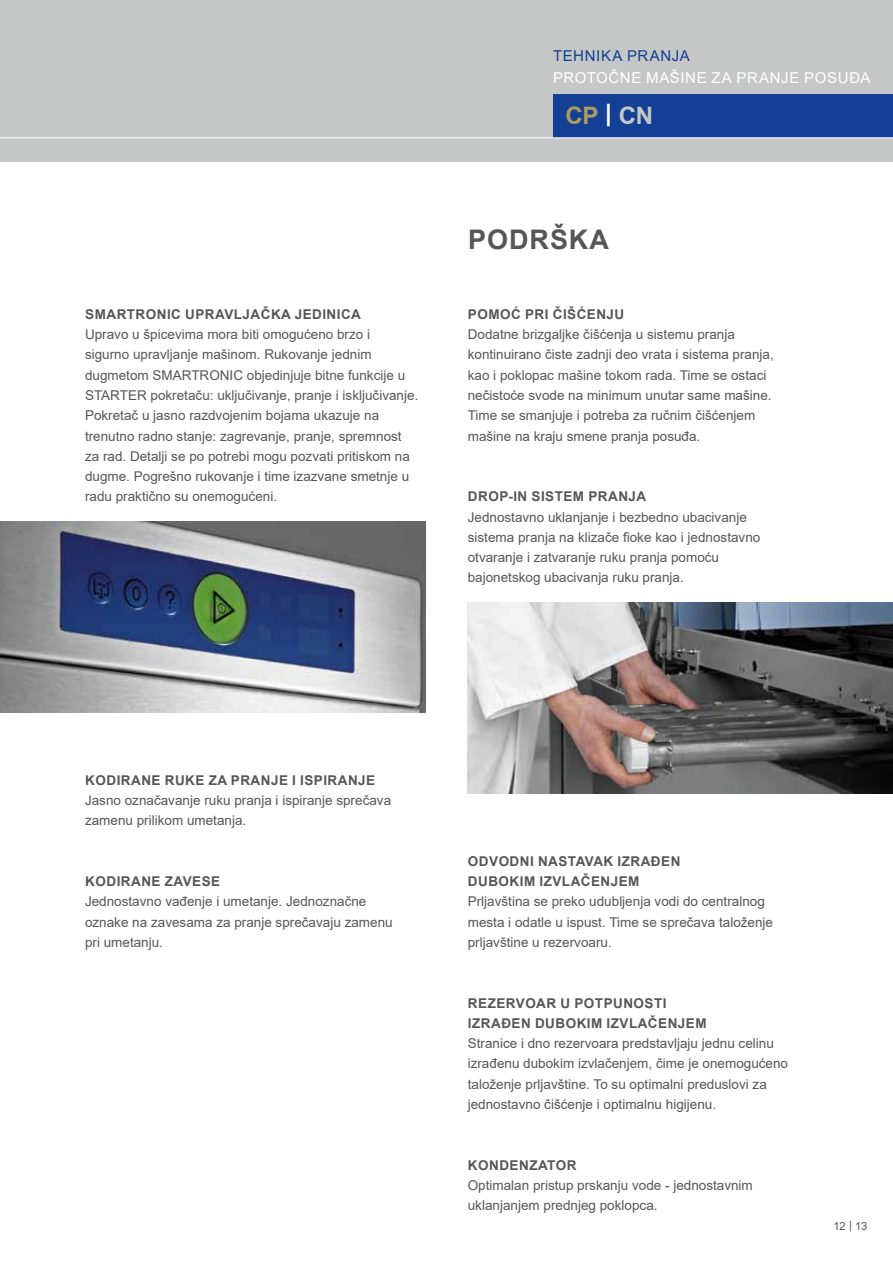
<style>
.page{position:relative;width:893px;height:1263px;background:#fff}
.page>*{position:absolute;margin:0;border:0;box-sizing:border-box;transform-origin:0 0}
.t1{font:700 27px "Arial";letter-spacing:.035em;color:#565656}
.t2{font:700 24px "Arial";color:#ae9a63}
.t3{font:15px "Arial";letter-spacing:.04em;color:#fff}
.t4{font:15px "Arial";letter-spacing:.04em;color:#134094}
.t5{font:13.5px/20.2px "Arial";color:#565656}
.t6{font:700 13.5px/20.2px "Arial";letter-spacing:.035em;color:#565656}
.t7{font:11.25px "Arial";color:#565656}
.s1{color:#fff}
.s2{color:#c5c6c6}
</style>
<div class="page">
<div style="left:0;top:0;width:893px;height:162px;background:#c5c6c6"></div>
<div style="left:553px;top:94px;width:340px;height:43px;background:#134094"></div>
<hr style="left:0;top:137px;width:893px;height:1px;background:#fff">
<img style="left:0;top:521px;width:425px;height:192px">
<img style="left:468px;top:602px;width:425px;height:192px">
<p class="t6" style="left:85px;top:304px;width:277px">SMARTRONIC UPRAVLJAČKA JEDINICA</p>
<p class="t5" style="left:85px;top:324px;width:335px">Upravo u špicevima mora biti omogućeno brzo i<br>sigurno upravljanje mašinom. Rukovanje jednim dugmetom SMARTRONIC objedinjuje bitne funkcije u STARTER pokretaču: uključivanje, pranje i isključivanje.<br>Pokretač u jasno razdvojenim bojama ukazuje na trenutno radno stanje: zagrevanje, pranje, spremnost za rad. Detalji se po potrebi mogu pozvati pritiskom na dugme. Pogrešno rukovanje i time izazvane smetnje u radu praktično su onemogućeni.</p>
<p class="t4" style="left:553px;top:45px;width:138px">TEHNIKA PRANJA</p>
<p class="t3" style="left:553px;top:67px;width:319px">PROTOČNE MAŠINE ZA PRANJE POSUĐA</p>
<h2 class="t2" style="left:566px;top:99px;width:89px">CP <span class="s1">|</span> <span class="s2">CN</span></h2>
<h1 class="t1" style="left:468px;top:221px;width:142px">PODRŠKA</h1>
<p class="t6" style="left:468px;top:304px;width:158px">POMOĆ PRI ČIŠĆENJU</p>
<p class="t5" style="left:468px;top:324px;width:308px">Dodatne brizgaljke čišćenja u sistemu pranja kontinuirano čiste zadnji deo vrata i sistema pranja, kao i poklopac mašine tokom rada. Time se ostaci nečistoće svode na minimum unutar same mašine.<br>Time se smanjuje i potreba za ručnim čišćenjem mašine na kraju smene pranja posuđa.</p>
<p class="t6" style="left:468px;top:486px;width:180px">DROP-IN SISTEM PRANJA</p>
<p class="t5" style="left:468px;top:506px;width:294px">Jednostavno uklanjanje i bezbedno ubacivanje sistema pranja na klizače fioke kao i jednostavno otvaranje i zatvaranje ruku pranja pomoću bajonetskog ubacivanja ruku pranja.</p>
<p class="t6" style="left:85px;top:770px;width:291px">KODIRANE RUKE ZA PRANJE I ISPIRANJE</p>
<p class="t5" style="left:85px;top:790px;width:308px">Jasno označavanje ruku pranja i ispiranje sprečava zamenu prilikom umetanja.</p>
<p class="t6" style="left:85px;top:871px;width:136px">KODIRANE ZAVESE</p>
<p class="t5" style="left:85px;top:891px;width:309px">Jednostavno vađenje i umetanje. Jednoznačne oznake na zavesama za pranje sprečavaju zamenu pri umetanju.</p>
<p class="t6" style="left:468px;top:851px;width:214px">ODVODNI NASTAVAK IZRAĐEN<br>DUBOKIM IZVLAČENJEM</p>
<p class="t5" style="left:468px;top:891px;width:307px">Prljavština se preko udubljenja vodi do centralnog mesta i odatle u ispust. Time se sprečava taloženje prljavštine u rezervoaru.</p>
<p class="t6" style="left:468px;top:993px;width:240px">REZERVOAR U POTPUNOSTI<br>IZRAĐEN DUBOKIM IZVLAČENJEM</p>
<p class="t5" style="left:468px;top:1033px;width:322px">Stranice i dno rezervoara predstavljaju jednu celinu izrađenu dubokim izvlačenjem, čime je onemogućeno taloženje prljavštine. To su optimalni preduslovi za jednostavno čišćenje i optimalnu higijenu.</p>
<p class="t6" style="left:468px;top:1155px;width:110px">KONDENZATOR</p>
<p class="t5" style="left:468px;top:1175px;width:287px">Optimalan pristup prskanju vode - jednostavnim uklanjanjem prednjeg poklopca.</p>
<p class="t7" style="left:833px;top:1219px;width:36px">12 | 13</p>
</div>
